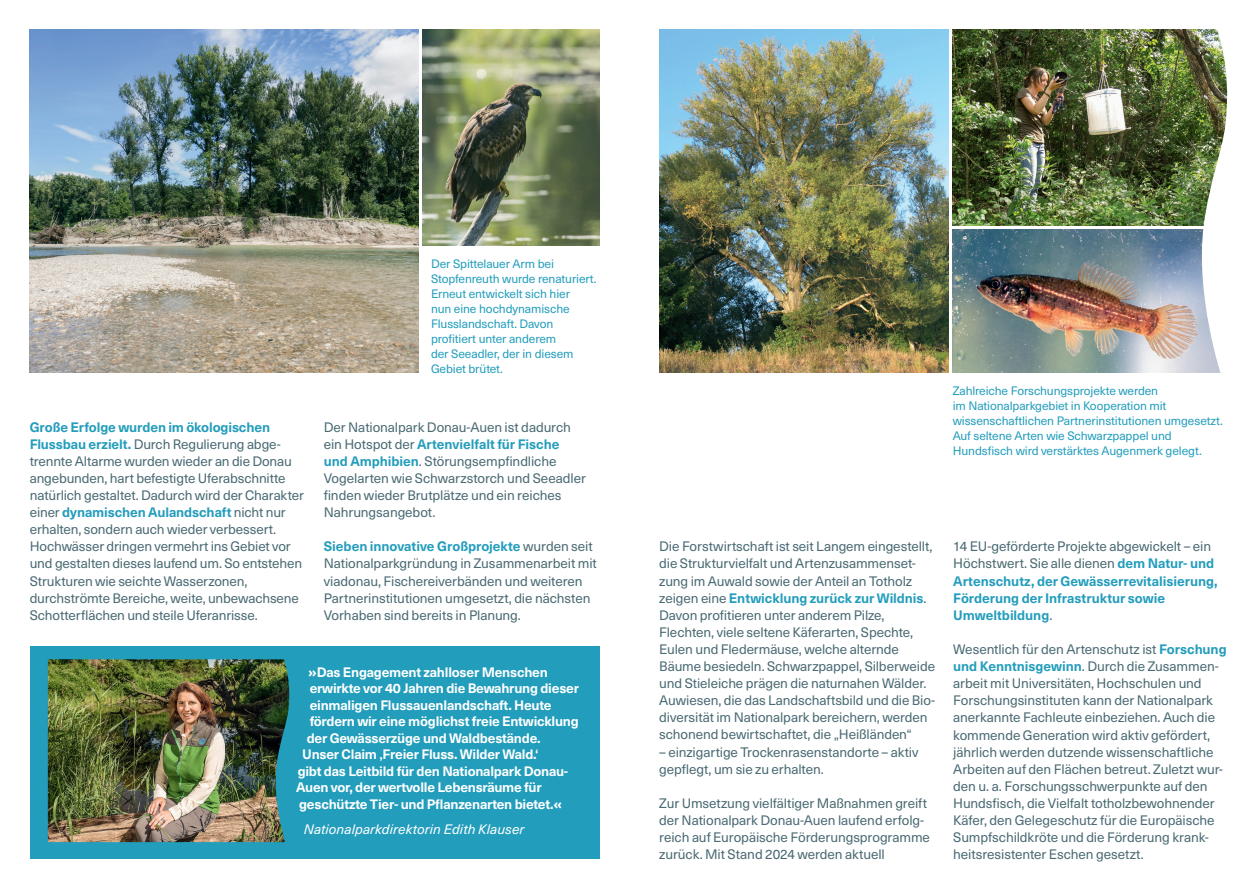
<style>
.page{position:relative;width:1259px;height:893px;background:#fff}
.page>*{position:absolute;margin:0;border:0;box-sizing:border-box;transform-origin:0 0}
.t1{font:13.5px/17.1px "Neue Haas Unica W1 G";letter-spacing:-.01em;color:#496973}
.t2{font:700 13.5px "Neue Haas Unica W1 G";letter-spacing:-.015em;color:#fff}
.t3{font:700 13.5px/17.1px "Neue Haas Unica W1 G";letter-spacing:-.005em;color:#239dbc}
.t4{font:italic 13.5px "Neue Haas Unica W1 G";letter-spacing:.005em;color:#fff}
.t5{font:12px/15px "Neue Haas Unica W1 G";letter-spacing:-.01em;color:#239dbc}
.s1{font-weight:700;color:#239dbc}
.s2{font-family:"Gotham"}
.s3{font-weight:400;color:#496973}
</style>
<div class="page">
<div style="left:30px;top:646px;width:570px;height:213px;background:#239dbc"></div>
<img style="left:48px;top:659px;width:242px;height:183px">
<img style="left:659px;top:30px;width:289px;height:343px">
<img style="left:952px;top:30px;width:243px;height:195px">
<img style="left:952px;top:230px;width:243px;height:143px">
<img style="left:30px;top:30px;width:388px;height:343px">
<img style="left:422px;top:30px;width:178px;height:215px">
<img style="left:1195px;top:29px;width:33px;height:344px">
<p class="t5" style="left:431px;top:255px;width:167px">Der Spittelauer Arm bei<br>Stopfenreuth wurde renaturiert.<br>Erneut entwickelt sich hier<br>nun eine hochdynamische<br>Flusslandschaft. Davon profitiert unter anderem<br>der Seeadler, der in diesem<br>Gebiet brütet.</p>
<p class="t1" style="left:30px;top:417px;width:276px"><span class="s1">Große Erfolge wurden im ökologischen Flussbau erzielt.</span> Durch Regulierung abge&shy;trennte Altarme wurden wieder an die Donau angebunden, hart befestigte Uferabschnitte natürlich gestaltet. Dadurch wird der Charakter einer <span class="s1">dynamischen Aulandschaft</span> nicht nur erhalten, sondern auch wieder verbessert.<br>Hochwässer dringen vermehrt ins Gebiet vor und gestalten dieses laufend um. So entstehen Strukturen wie seichte Wasserzonen, durchströmte Bereiche, weite, unbewachsene Schotterflächen und steile Uferanrisse.</p>
<p class="t1" style="left:324px;top:418px;width:264px">Der Nationalpark Donau-Auen ist dadurch ein Hotspot der <span class="s1">Artenvielfalt für Fische und Amphibien</span>. Störungsempfindliche Vogelarten wie Schwarzstorch und Seeadler finden wieder Brutplätze und ein reiches Nahrungsangebot.</p>
<p class="t1" style="left:324px;top:537px;width:275px"><span class="s1">Sieben innovative Großprojekte</span> wurden seit Nationalparkgründung in Zusammenarbeit mit viadonau, Fischereiverbänden und weiteren Partnerinstitutionen umgesetzt, die nächsten Vorhaben sind bereits in Planung.</p>
<p class="t1" style="left:659px;top:537px;width:277px">Die Forstwirtschaft ist seit Langem eingestellt, die Strukturvielfalt und Artenzusammenset&shy;zung im Auwald sowie der Anteil an Totholz zeigen eine <span class="s1">Entwicklung zurück zur Wildnis</span>.<br>Davon profitieren unter anderem Pilze, Flechten, viele seltene Käferarten, Spechte, Eulen und Fledermäuse, welche alternde Bäume besiedeln. Schwarzpappel, Silberweide und Stieleiche prägen die naturnahen Wälder.<br>Auwiesen, die das Landschaftsbild und die Bio&shy;diversität im Nationalpark bereichern, werden schonend bewirtschaftet, die „Heißländen“</p>
<p class="t1" style="left:659px;top:742px;width:261px">– einzigartige Trockenrasenstandorte – aktiv gepflegt, um sie zu erhalten.</p>
<p class="t1" style="left:659px;top:794px;width:272px">Zur Umsetzung vielfältiger Maßnahmen greift der Nationalpark Donau-Auen laufend erfolg&shy;reich auf Europäische Förderungsprogramme zurück. Mit Stand 2024 werden aktuell</p>
<p class="t2" style="left:308px;top:661px;width:241px"><span class="s2">»</span>Das Engagement zahlloser Menschen</p>
<p class="t2" style="left:310px;top:678px;width:271px">erwirkte vor 40 Jahren die Bewahrung dieser</p>
<p class="t2" style="left:310px;top:694px;width:243px">einmaligen Flussauenlandschaft. Heute</p>
<p class="t2" style="left:310px;top:711px;width:270px">fördern wir eine möglichst freie Entwicklung</p>
<p class="t2" style="left:307px;top:727px;width:235px">der Gewässerzüge und Waldbestände.</p>
<p class="t2" style="left:302px;top:744px;width:238px">Unser Claim ‚Freier Fluss. Wilder Wald.‘</p>
<p class="t2" style="left:298px;top:760px;width:272px">gibt das Leitbild für den Nationalpark Donau-</p>
<p class="t2" style="left:296px;top:777px;width:247px">Auen vor, der wertvolle Lebensräume für</p>
<p class="t2" style="left:299px;top:793px;width:264px">geschützte Tier- und Pflanzenarten bietet.<span class="s2">«</span></p>
<p class="t4" style="left:304px;top:819px;width:222px">Nationalparkdirektorin Edith Klauser</p>
<p class="t5" style="left:952px;top:382px;width:271px">Zahlreiche Forschungsprojekte werden<br>im Nationalparkgebiet in Kooperation mit wissenschaftlichen Partnerinstitutionen umgesetzt.<br>Auf seltene Arten wie Schwarzpappel und Hundsfisch wird verstärktes Augenmerk gelegt.</p>
<p class="t3" style="left:953px;top:537px;width:266px"><span class="s3">14 EU-geförderte Projekte abgewickelt – ein Höchstwert. Sie alle dienen</span> dem Natur- und Artenschutz, der Gewässerrevitalisierung, Förderung der Infrastruktur sowie Umweltbildung<span class="s3">.</span></p>
<p class="t1" style="left:953px;top:640px;width:275px">Wesentlich für den Artenschutz ist <span class="s1">Forschung und Kenntnisgewinn</span>. Durch die Zusammen&shy;arbeit mit Universitäten, Hochschulen und Forschungsinstituten kann der Nationalpark anerkannte Fachleute einbeziehen. Auch die kommende Generation wird aktiv gefördert, jährlich werden dutzende wissenschaftliche Arbeiten auf den Flächen betreut. Zuletzt wur&shy;den u. a. Forschungsschwerpunkte auf den Hundsfisch, die Vielfalt totholzbewohnender Käfer, den Gelegeschutz für die Europäische Sumpfschildkröte und die Förderung krank&shy;heitsresistenter Eschen gesetzt.</p>
</div>
